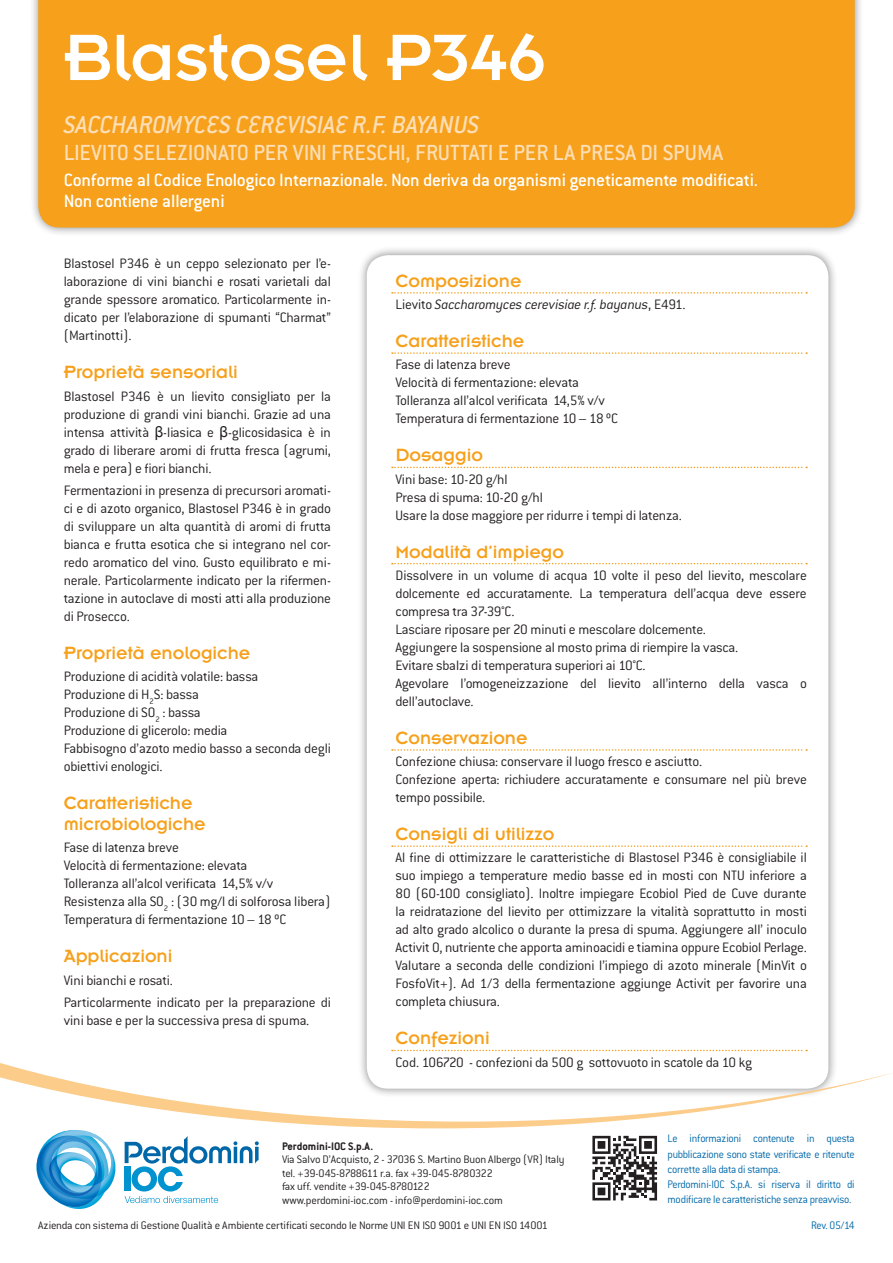
<style>
.page{position:relative;width:893px;height:1263px;background:#fff}
.page>*{position:absolute;margin:0;border:0;box-sizing:border-box;transform-origin:0 0}
._1_NOME_PRODOTTO{font:72px "Insignia";color:#fff}
._2_SOTTOTITOLO{font:italic 500 27px "Conduit ITC";color:#fddeb5}
._2_SOTTOTITOLO-2{font:500 24px "Conduit ITC";color:#fddeb5}
._3_SOTTOTITOLO-bis{font:500 19.5px "Conduit ITC";letter-spacing:-.015em;color:#fff}
._6_H4{font:19.5px "Insignia A";color:#f6a01b}
._5_H4{font:19.5px/21px "Insignia A";color:#f6a01b}
._7_testo{font:300 15px/18px "Conduit ITC";letter-spacing:-.015em;color:#231f20;text-align:justify}
._4_testo{font:300 15px/18px "Conduit ITC";letter-spacing:-.015em;color:#231f20;text-align:justify}
._7_testo-2{font:italic 300 15px "Conduit ITC";letter-spacing:-.015em;color:#231f20}
.pié_pagina{font:300 12px "Conduit ITC";letter-spacing:-.015em;color:#231f20}
.pié_pagina_DX{font:300 12px/15.1px "Conduit ITC";letter-spacing:-.02em;color:#0068a9;text-align:justify;scale:.95 1}
.pié_pagina-2{font:300 12px "Conduit ITC";letter-spacing:-.035em;color:#231f20}
.pié_pagina-3{font:700 12px "Conduit ITC";color:#231f20}
._8_REV{font:300 12px "Conduit ITC";letter-spacing:-.03em;color:#0068a9;scale:.95 1}
.s1{font-family:"Arial Unicode MS";font-weight:400}
.s2{font-style:normal}
</style>
<div class="page">
<div style="left:29px;top:0;width:835px;height:236px;background:#231f20;opacity:.5"></div>
<div style="left:38px;top:0;width:817px;height:227px;background:#f6a01b"></div>
<div style="left:358px;top:246px;width:480px;height:852px;background:#231f20;opacity:.5"></div>
<div style="left:367px;top:255px;width:461px;height:834px;background:#fff;border-radius:21px"></div>
<svg style="left:392px;top:292px;width:415px;height:2px"></svg>
<svg style="left:392px;top:352px;width:415px;height:2px"></svg>
<svg style="left:392px;top:467px;width:415px;height:1px"></svg>
<svg style="left:392px;top:563px;width:415px;height:1px"></svg>
<svg style="left:392px;top:749px;width:415px;height:2px"></svg>
<svg style="left:392px;top:845px;width:415px;height:2px"></svg>
<svg style="left:0;top:872px;width:892px;height:256px"></svg>
<svg style="left:32px;top:1125px;width:227px;height:84px"></svg>
<svg style="left:592px;top:1135px;width:66px;height:66px"></svg>
<svg style="left:592px;top:1136px;width:65px;height:64px"></svg>
<p class="_1_NOME_PRODOTTO" style="left:64px;top:21px;width:484px">Blastosel P346</p>
<p class="_2_SOTTOTITOLO" style="left:64px;top:110px;width:417px">SACCHAROMYCES CEREVISIAE R.F. BAYANUS</p>
<p class="_2_SOTTOTITOLO-2" style="left:64px;top:139px;width:661px">LIEVITO SELEZIONATO PER VINI FRESCHI, FRUTTATI E PER LA PRESA DI SPUMA</p>
<p class="_3_SOTTOTITOLO-bis" style="left:64px;top:168px;width:696px">Conforme al Codice Enologico Internazionale. Non deriva da organismi geneticamente modificati.</p>
<p class="_3_SOTTOTITOLO-bis" style="left:64px;top:189px;width:162px">Non contiene allergeni</p>
<p class="_4_testo" style="left:64px;top:255px;width:269px">Blastosel P346 è un ceppo selezionato per l’e&shy;laborazione di vini bianchi e rosati varietali dal grande spessore aromatico. Particolarmente in&shy;dicato per l’elaborazione di spumanti “Charmat” (Martinotti).</p>
<p class="_5_H4" style="left:64px;top:362px;width:176px">Proprietà sensoriali</p>
<p class="_4_testo" style="left:64px;top:387px;width:269px">Blastosel P346 è un lievito consigliato per la produzione di grandi vini bianchi. Grazie ad una intensa attività <span class="s1">β</span>-liasica e <span class="s1">β</span>-glicosidasica è in grado di liberare aromi di frutta fresca (agrumi, mela e pera) e fiori bianchi.</p>
<p class="_4_testo" style="left:64px;top:481px;width:269px">Fermentazioni in presenza di precursori aromati&shy;ci e di azoto organico, Blastosel P346 è in grado di sviluppare un alta quantità di aromi di frutta bianca e frutta esotica che si integrano nel cor&shy;redo aromatico del vino. Gusto equilibrato e mi&shy;nerale. Particolarmente indicato per la rifermen&shy;tazione in autoclave di mosti atti alla produzione di Prosecco.</p>
<p class="_5_H4" style="left:64px;top:642px;width:188px">Proprietà enologiche</p>
<p class="_4_testo" style="left:64px;top:667px;width:196px">Produzione di acidità volatile: bassa</p>
<p class="_4_testo" style="left:64px;top:685px;width:137px">Produzione di H<sub>2</sub>S: bassa</p>
<p class="_4_testo" style="left:64px;top:703px;width:138px">Produzione di SO<sub>2</sub> : bassa</p>
<p class="_4_testo" style="left:64px;top:721px;width:165px">Produzione di glicerolo: media</p>
<p class="_4_testo" style="left:64px;top:739px;width:269px">Fabbisogno d’azoto medio basso a seconda degli obiettivi enologici.</p>
<p class="_5_H4" style="left:64px;top:792px;width:144px">Caratteristiche microbiologiche</p>
<p class="_4_testo" style="left:64px;top:839px;width:117px">Fase di latenza breve</p>
<p class="_4_testo" style="left:64px;top:857px;width:185px">Velocità di fermentazione: elevata</p>
<p class="_4_testo" style="left:64px;top:875px;width:211px">Tolleranza all’alcol verificata 14,5% v/v</p>
<p class="_4_testo" style="left:64px;top:893px;width:268px">Resistenza alla SO<sub>2</sub> : (30 mg/l di solforosa libera)</p>
<p class="_4_testo" style="left:64px;top:911px;width:224px">Temperatura di fermentazione 10 – 18 ºC</p>
<p class="_5_H4" style="left:64px;top:946px;width:110px">Applicazioni</p>
<p class="_4_testo" style="left:64px;top:971px;width:111px">Vini bianchi e rosati.</p>
<p class="_4_testo" style="left:64px;top:993px;width:269px">Particolarmente indicato per la preparazione di vini base e per la successiva presa di spuma.</p>
<p class="_6_H4" style="left:395px;top:271px;width:128px">Composizione</p>
<p class="_7_testo-2" style="left:395px;top:296px;width:292px"><span class="s2">Lievito</span> Saccharomyces cerevisiae r.f. bayanus<span class="s2">, E491.</span></p>
<p class="_6_H4" style="left:395px;top:331px;width:130px">Caratteristiche</p>
<p class="_7_testo" style="left:395px;top:356px;width:117px">Fase di latenza breve</p>
<p class="_7_testo" style="left:395px;top:374px;width:185px">Velocità di fermentazione: elevata</p>
<p class="_7_testo" style="left:395px;top:392px;width:211px">Tolleranza all’alcol verificata 14,5% v/v</p>
<p class="_7_testo" style="left:395px;top:410px;width:224px">Temperatura di fermentazione 10 – 18 ºC</p>
<p class="_6_H4" style="left:395px;top:445px;width:89px">Dosaggio</p>
<p class="_7_testo" style="left:395px;top:470px;width:114px">Vini base: 10-20 g/hl</p>
<p class="_7_testo" style="left:395px;top:488px;width:149px">Presa di spuma: 10-20 g/hl</p>
<p class="_7_testo" style="left:395px;top:506px;width:288px">Usare la dose maggiore per ridurre i tempi di latenza.</p>
<p class="_6_H4" style="left:395px;top:541px;width:170px">Modalità d’impiego</p>
<p class="_7_testo" style="left:395px;top:566px;width:413px">Dissolvere in un volume di acqua 10 volte il peso del lievito, mescolare dolcemente ed accuratamente. La temperatura dell’acqua deve essere compresa tra 37-39°C.</p>
<p class="_7_testo" style="left:395px;top:620px;width:312px">Lasciare riposare per 20 minuti e mescolare dolcemente.</p>
<p class="_7_testo" style="left:395px;top:638px;width:344px">Aggiungere la sospensione al mosto prima di riempire la vasca.</p>
<p class="_7_testo" style="left:395px;top:656px;width:252px">Evitare sbalzi di temperatura superiori ai 10°C.</p>
<p class="_7_testo" style="left:395px;top:674px;width:413px">Agevolare l’omogeneizzazione del lievito all’interno della vasca o dell’autoclave.</p>
<p class="_6_H4" style="left:395px;top:728px;width:134px">Conservazione</p>
<p class="_7_testo" style="left:395px;top:752px;width:308px">Confezione chiusa: conservare il luogo fresco e asciutto.</p>
<p class="_7_testo" style="left:395px;top:770px;width:413px">Confezione aperta: richiudere accuratamente e consumare nel più breve tempo possibile.</p>
<p class="_6_H4" style="left:395px;top:824px;width:160px">Consigli di utilizzo</p>
<p class="_7_testo" style="left:395px;top:849px;width:413px">Al fine di ottimizzare le caratteristiche di Blastosel P346 è consigliabile il suo impiego a temperature medio basse ed in mosti con NTU inferiore a 80 (60-100 consigliato). Inoltre impiegare Ecobiol Pied de Cuve durante la reidratazione del lievito per ottimizzare la vitalità soprattutto in mosti ad alto grado alcolico o durante la presa di spuma. Aggiungere all’ inoculo Activit O, nutriente che apporta aminoacidi e tiamina oppure Ecobiol Perlage.<br>Valutare a seconda delle condizioni l’impiego di azoto minerale (MinVit o FosfoVit+). Ad 1/3 della fermentazione aggiunge Activit per favorire una completa chiusura.</p>
<p class="_6_H4" style="left:395px;top:1028px;width:96px">Confezioni</p>
<p class="_7_testo" style="left:395px;top:1053px;width:358px">Cod. 106720 - confezioni da 500 g sottovuoto in scatole da 10 kg</p>
<p class="pié_pagina-3" style="left:282px;top:1139px;width:93px">Perdomini-IOC S.p.A.</p>
<p class="pié_pagina" style="left:282px;top:1153px;width:284px">Via Salvo D’Acquisto, 2 - 37036 S. Martino Buon Albergo (VR) Italy</p>
<p class="pié_pagina-2" style="left:282px;top:1167px;width:212px">tel. +39-045-8788611 r.a. fax +39-045-8780322</p>
<p class="pié_pagina" style="left:282px;top:1180px;width:149px">fax uff. vendite +39-045-8780122</p>
<p class="pié_pagina" style="left:282px;top:1194px;width:222px">www.perdomini-ioc.com - info@perdomini-ioc.com</p>
<p class="pié_pagina" style="left:38px;top:1219px;width:511px">Azienda con sistema di Gestione Qualità e Ambiente certificati secondo le Norme UNI EN ISO 9001 e UNI EN ISO 14001</p>
<p class="pié_pagina_DX" style="left:668px;top:1131px;width:198px">Le informazioni contenute in questa pubblicazione sono state verificate e ritenute corrette alla data di stampa.</p>
<p class="pié_pagina_DX" style="left:668px;top:1176px;width:198px">Perdomini-IOC S.p.A. si riserva il diritto di modificare le caratteristiche senza preavviso.</p>
<p class="_8_REV" style="left:811px;top:1219px;width:47px">Rev. 05/14</p>
</div>
